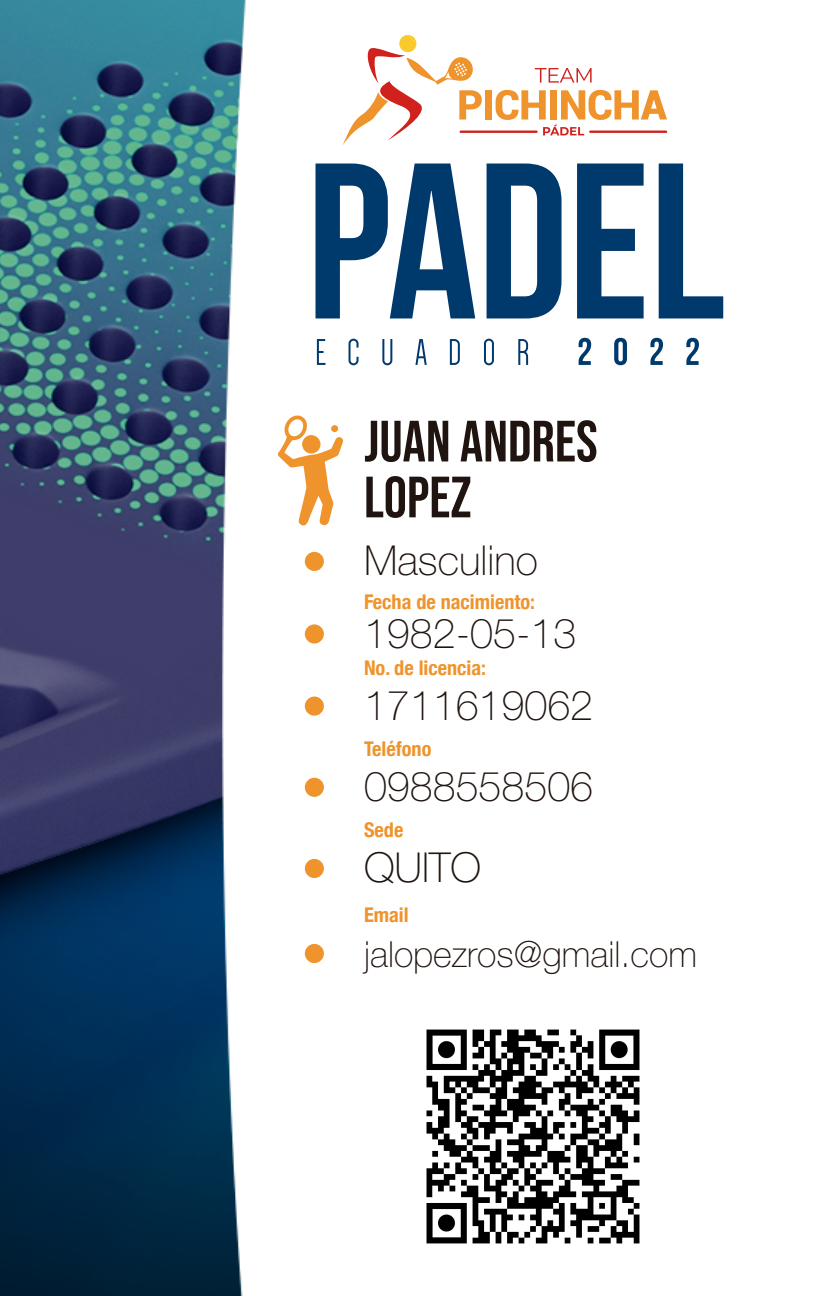
<style>
.page{position:relative;width:824px;height:1296px;background:#fff}
.page>*{position:absolute;margin:0;border:0;box-sizing:border-box;transform-origin:0 0}
.t1{font:58.2px/55.8px "Bebas Neue";color:#1f140f}
.t2{font:100 41.4px/72.6px "Helvetica Neue LT Std";color:#1f140f}
.t3{font:100 36px "Helvetica Neue LT Std";color:#1f140f}
.t4{font:700 condensed 20.4px "Helvetica Neue";color:#ef942c}
</style>
<div class="page">
<img style="left:0;top:0;width:724px;height:1296px">
<svg style="left:315px;top:164px;width:160px;height:154px"></svg>
<svg style="left:486px;top:164px;width:75px;height:154px"></svg>
<svg style="left:577px;top:164px;width:66px;height:154px"></svg>
<svg style="left:658px;top:164px;width:65px;height:154px"></svg>
<svg style="left:317px;top:339px;width:8px;height:26px"></svg>
<svg style="left:348px;top:339px;width:10px;height:26px"></svg>
<svg style="left:382px;top:339px;width:10px;height:26px"></svg>
<svg style="left:415px;top:339px;width:12px;height:26px"></svg>
<svg style="left:450px;top:339px;width:10px;height:26px"></svg>
<svg style="left:484px;top:339px;width:10px;height:26px"></svg>
<svg style="left:518px;top:339px;width:10px;height:26px"></svg>
<svg style="left:578px;top:338px;width:13px;height:27px"></svg>
<svg style="left:614px;top:338px;width:13px;height:27px"></svg>
<svg style="left:650px;top:338px;width:13px;height:27px"></svg>
<svg style="left:686px;top:338px;width:13px;height:27px"></svg>
<svg style="left:277px;top:415px;width:66px;height:111px"></svg>
<div style="left:302px;top:435px;width:18px;height:19px;background:#ef942c;border-radius:50%"></div>
<div style="left:331px;top:425px;width:7px;height:7px;background:#ef942c;border-radius:50%"></div>
<svg style="left:535px;top:68px;width:56px;height:15px"></svg>
<div style="left:485px;top:90px;width:7px;height:30px;background:#ef942c"></div>
<hr style="left:459px;top:131px;width:78px;height:2px;background:#d0211d">
<svg style="left:495px;top:90px;width:172px;height:45px"></svg>
<svg style="left:342px;top:35px;width:140px;height:111px"></svg>
<div style="left:305px;top:552px;width:19px;height:19px;background:#ef942c;border-radius:50%"></div>
<div style="left:305px;top:624px;width:19px;height:20px;background:#ef942c;border-radius:50%"></div>
<div style="left:305px;top:697px;width:19px;height:19px;background:#ef942c;border-radius:50%"></div>
<div style="left:305px;top:778px;width:19px;height:19px;background:#ef942c;border-radius:50%"></div>
<div style="left:305px;top:859px;width:19px;height:19px;background:#ef942c;border-radius:50%"></div>
<div style="left:305px;top:944px;width:19px;height:19px;background:#ef942c;border-radius:50%"></div>
<img style="left:415px;top:1019px;width:236px;height:235px">
<h1 class="t1" style="left:364px;top:413px;width:235px">JUAN ANDRES<br>LOPEZ</h1>
<h2 class="t2" style="left:364px;top:524px;width:231px">Masculino<br>1982-05-13<br>1711619062</h2>
<p class="t4" style="left:364px;top:590px;width:173px">Fecha de nacimiento:</p>
<p class="t4" style="left:364px;top:655px;width:124px">No. de licencia:</p>
<p class="t4" style="left:364px;top:737px;width:69px">Teléfono</p>
<h2 class="t2" style="left:364px;top:750px;width:231px">0988558506</h2>
<p class="t4" style="left:364px;top:818px;width:41px">Sede</p>
<h2 class="t2" style="left:364px;top:831px;width:119px">QUITO</h2>
<p class="t4" style="left:364px;top:903px;width:46px">Email</p>
<h3 class="t3" style="left:364px;top:934px;width:334px">jalopezros@gmail.com</h3>
</div>
